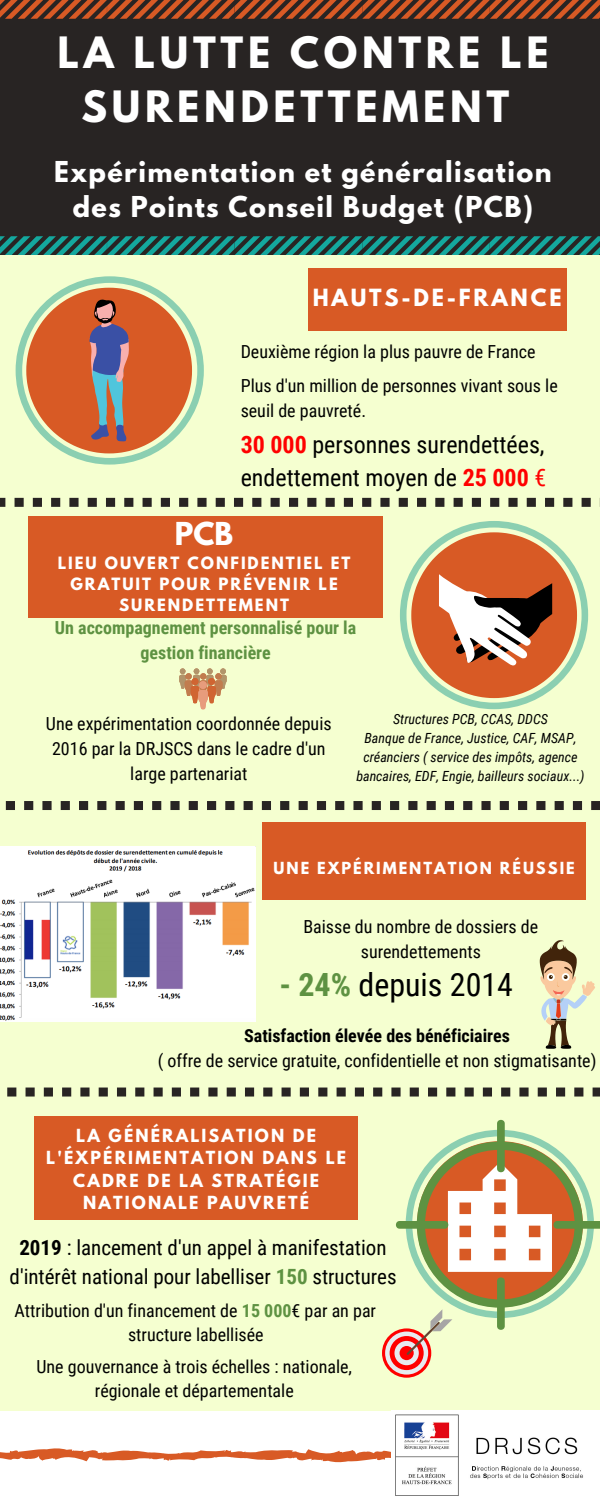
<style>
.page{position:relative;width:600px;height:1500px;background:#f5ffd0}
.page>*{position:absolute;margin:0;border:0;box-sizing:border-box;transform-origin:0 0}
.t1{font:700 38.3px/53px "League Spartan";letter-spacing:.125em;color:#fff;text-align:center}
.t2{font:32px "Roboto Condensed";color:#000}
.t3{font:700 28px "League Spartan";color:#fff}
.t4{font:700 25.5px/35.4px "League Spartan";letter-spacing:.055em;color:#fff;text-align:center}
.t5{font:24px/33px "Roboto Condensed";color:#000}
.t6{font:21px/29.2px "Roboto Condensed";color:#000;text-align:center}
.t7{font:700 21px "League Spartan";letter-spacing:.135em;color:#fff}
.t8{font:18px/24.8px "Roboto Condensed";color:#000;text-align:center}
.t9{font:700 18px/24.8px "Roboto Condensed";color:#5e9242;text-align:center}
.t10{font:700 18px "Roboto Condensed";color:#000}
.t11{font:700 16px/22.4px "League Spartan";letter-spacing:.135em;color:#fff;text-align:center}
.t12{font:700 15px/21px "League Spartan";letter-spacing:.135em;color:#fff;text-align:center}
.t13{font:700 14.8px "League Spartan";letter-spacing:.135em;color:#fff}
.t14{font:italic 14px/19px "Roboto Condensed";color:#000;text-align:center}
.s1{font-weight:700;color:#f00}
.s2{color:#f00}
.s3{font-weight:700;color:#5e9242}
.s4{font-weight:700}
</style>
<div class="page">
<div style="left:0;top:0;width:600px;height:255px;background:#282423"></div>
<svg style="left:0;top:0;width:600px;height:19px"></svg>
<svg style="left:0;top:236px;width:600px;height:19px"></svg>
<svg style="left:0;top:498px;width:280px;height:9px"></svg>
<svg style="left:289px;top:498px;width:311px;height:9px"></svg>
<div style="left:28px;top:516px;width:355px;height:101px;background:#d85a25"></div>
<svg style="left:5px;top:801px;width:284px;height:9px"></svg>
<svg style="left:299px;top:801px;width:301px;height:9px"></svg>
<div style="left:262px;top:822px;width:324px;height:78px;background:#d85a25"></div>
<svg style="left:7px;top:1088px;width:302px;height:9px"></svg>
<svg style="left:318px;top:1088px;width:282px;height:9px"></svg>
<div style="left:34px;top:1117px;width:324px;height:103px;background:#d85a25"></div>
<div style="left:0;top:1412px;width:600px;height:88px;background:#fff"></div>
<svg style="left:0;top:1448px;width:391px;height:15px"></svg>
<img style="left:392px;top:1410px;width:208px;height:86px">
<svg style="left:16px;top:276px;width:188px;height:189px"></svg>
<div style="left:308px;top:269px;width:259px;height:62px;background:#d85a25"></div>
<svg style="left:179px;top:668px;width:48px;height:41px"></svg>
<div style="left:199px;top:681px;width:8px;height:8px;background:#e79c7c;border-radius:50%"></div>
<svg style="left:540px;top:940px;width:55px;height:109px"></svg>
<svg style="left:382px;top:1328px;width:49px;height:50px"></svg>
<svg style="left:385px;top:1332px;width:43px;height:43px"></svg>
<div style="left:390px;top:1336px;width:34px;height:34px;background:#f00;border-radius:50%"></div>
<svg style="left:394px;top:1341px;width:25px;height:24px"></svg>
<div style="left:400px;top:1346px;width:14px;height:14px;background:#f00;border-radius:50%"></div>
<svg style="left:396px;top:1120px;width:204px;height:235px"></svg>
<img style="left:0;top:846px;width:255px;height:176px">
<svg style="left:400px;top:521px;width:188px;height:188px"></svg>
<h1 class="t1" style="left:57px;top:31px;width:493px">LA LUTTE CONTRE LE<br>SURENDETTEMENT</h1>
<h3 class="t4" style="left:54px;top:157px;width:499px">Expérimentation et généralisation des Points Conseil Budget (PCB)</h3>
<p class="t7" style="left:313px;top:287px;width:250px">HAUTS-DE-FRANCE</p>
<p class="t8" style="left:241px;top:340px;width:296px">Deuxième région la plus pauvre de France</p>
<p class="t8" style="left:241px;top:374px;width:319px;text-align:left">Plus d'un million de personnes vivant sous le seuil de pauvreté.</p>
<h3 class="t5" style="left:241px;top:428px;width:307px"><span class="s1">30 000</span> personnes surendettées, endettement moyen de <span class="s1">25 000</span> <span class="s2">€</span></h3>
<h3 class="t3" style="left:175px;top:520px;width:60px">PCB</h3>
<p class="t12" style="left:58px;top:555px;width:294px">LIEU OUVERT CONFIDENTIEL ET<br>GRATUIT POUR PRÉVENIR LE<br>SURENDETTEMENT</p>
<p class="t9" style="left:55px;top:615px;width:303px">Un accompagnement personnalisé pour la gestion financière</p>
<p class="t8" style="left:46px;top:712px;width:287px">Une expérimentation coordonnée depuis<br>2016 par la DRJSCS dans le cadre d'un large partenariat</p>
<p class="t14" style="left:356px;top:709px;width:230px">Structures PCB, CCAS, DDCS<br>Banque de France, Justice, CAF, MSAP, créanciers ( service des impôts, agence bancaires, EDF, Engie, bailleurs sociaux...)</p>
<p class="t13" style="left:274px;top:860px;width:303px">UNE EXPÉRIMENTATION RÉUSSIE</p>
<p class="t8" style="left:303px;top:915px;width:236px">Baisse du nombre de dossiers de surendettements</p>
<h2 class="t2" style="left:279px;top:966px;width:235px"><span class="s3">- 24%</span> depuis 2014</h2>
<p class="t10" style="left:244px;top:1026px;width:267px">Satisfaction élevée des bénéficiaires</p>
<p class="t8" style="left:158px;top:1048px;width:440px">( offre de service gratuite, confidentielle et non stigmatisante)</p>
<p class="t11" style="left:46px;top:1126px;width:301px">LA GÉNÉRALISATION DE<br>L'ÉXPÉRIMENTATION DANS LE<br>CADRE DE LA STRATÉGIE<br>NATIONALE PAUVRETÉ</p>
<p class="t6" style="left:10px;top:1233px;width:388px"><span class="s4">2019</span> : lancement d'un appel à manifestation d'intérêt national pour labelliser <span class="s3">150</span> structures</p>
<p class="t8" style="left:15px;top:1298px;width:363px">Attribution d'un financement de <span class="s3">15 000</span>€ par an par structure labellisée</p>
<p class="t8" style="left:36px;top:1354px;width:317px">Une gouvernance à trois échelles : nationale, régionale et départementale</p>
</div>
